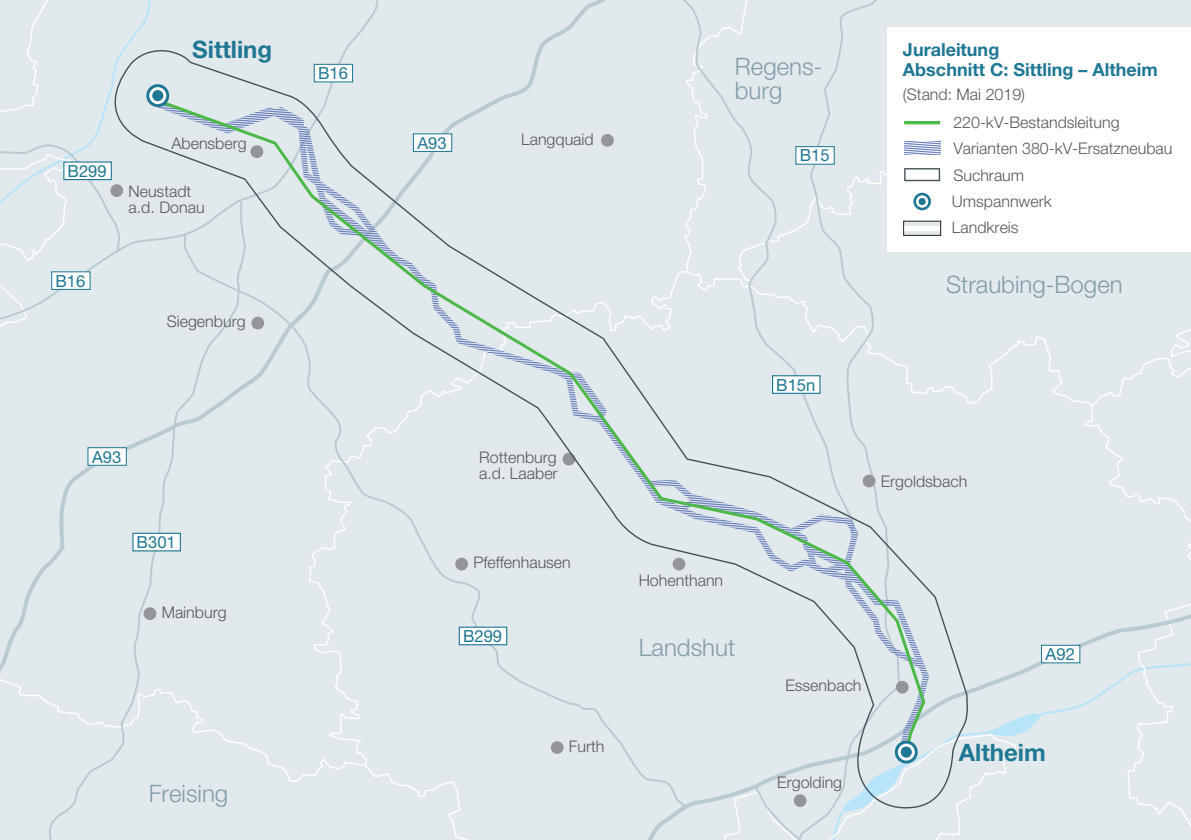
<style>
.page{position:relative;width:1191px;height:840px;background:#fff}
.page>*{position:absolute;margin:0;border:0;box-sizing:border-box;transform-origin:0 0}
.t1{font:300 24px/24px "Helvetica Neue LT";color:#839ca9}
.t2{font:700 24px "Helvetica Neue LT";color:#1e7793}
.t3{font:700 18px/20px "Helvetica Neue LT";color:#1e7793}
.t4{font:16.6px "Helvetica Neue LT";color:#1e7793}
.t5{font:300 16px/26.2px "Helvetica Neue LT";color:#57585a}
</style>
<div class="page">
<div style="left:901px;top:0;width:290px;height:284px;background:#e2e9ed"></div>
<div style="left:0;top:692px;width:505px;height:147px;background:#e2e9ed"></div>
<div style="left:969px;top:284px;width:222px;height:322px;background:#e2e9ed"></div>
<div style="left:1089px;top:323px;width:102px;height:84px;background:#e2e9ed"></div>
<div style="left:49px;top:692px;width:198px;height:147px;background:#e2e9ed"></div>
<div style="left:670px;top:0;width:121px;height:47px;background:#e2e9ed"></div>
<div style="left:791px;top:0;width:110px;height:47px;background:#e2e9ed"></div>
<div style="left:0;top:0;width:621px;height:692px;background:#e2e9ed"></div>
<div style="left:636px;top:606px;width:555px;height:233px;background:#e2e9ed"></div>
<div style="left:90px;top:47px;width:879px;height:766px;background:#e2e9ed"></div>
<div style="left:157px;top:95px;width:770px;height:663px;background:#e2e9ed"></div>
<svg style="left:723px;top:712px;width:320px;height:127px;background:#dce5ea"></svg>
<div style="left:0;top:0;width:169px;height:262px;background:#e2e9ed"></div>
<div style="left:413px;top:133px;width:39px;height:19px;background:#fff;border:1px solid #1e7793"></div>
<div style="left:87px;top:447px;width:40px;height:18px;background:#fff;border:1px solid #1e7793"></div>
<div style="left:1041px;top:644px;width:39px;height:19px;background:#fff;border:1px solid #1e7793"></div>
<div style="left:795px;top:146px;width:39px;height:19px;background:#fff;border:1px solid #1e7793"></div>
<div style="left:314px;top:64px;width:39px;height:18px;background:#fff;border:1px solid #1e7793"></div>
<div style="left:51px;top:271px;width:40px;height:19px;background:#fff;border:1px solid #1e7793"></div>
<div style="left:63px;top:161px;width:49px;height:19px;background:#fff;border:1px solid #1e7793"></div>
<div style="left:459px;top:626px;width:48px;height:19px;background:#fff;border:1px solid #1e7793"></div>
<div style="left:772px;top:375px;width:48px;height:18px;background:#fff;border:1px solid #1e7793"></div>
<div style="left:132px;top:532px;width:49px;height:19px;background:#fff;border:1px solid #1e7793"></div>
<div style="left:887px;top:27px;width:304px;height:224px;background:#fff"></div>
<hr style="left:904px;top:121px;width:36px;height:3px;background:#4cb848">
<svg style="left:913px;top:193px;width:18px;height:17px"></svg>
<div style="left:903px;top:221px;width:38px;height:14px;background:#e2e9ed;border:1px solid #231f20"></div>
<div style="left:904px;top:226px;width:36px;height:5px;background:#fff"></div>
<svg style="left:904px;top:168px;width:36px;height:13px"></svg>
<svg style="left:904px;top:142px;width:36px;height:13px"></svg>
<h1 class="t2" style="left:192px;top:35px;width:81px">Sittling</h1>
<p class="t4" style="left:68px;top:161px;width:41px">B299</p>
<p class="t5" style="left:171px;top:129px;width:77px">Abensberg</p>
<p class="t5" style="left:128px;top:183px;width:78px;line-height:16px">Neustadt a.d. Donau</p>
<p class="t4" style="left:55px;top:271px;width:31px">B16</p>
<p class="t5" style="left:167px;top:308px;width:80px">Siegenburg</p>
<p class="t4" style="left:92px;top:446px;width:31px">A93</p>
<p class="t4" style="left:137px;top:532px;width:41px">B301</p>
<p class="t5" style="left:162px;top:598px;width:66px">Mainburg</p>
<p class="t4" style="left:318px;top:63px;width:31px">B16</p>
<h1 class="t1" style="left:149px;top:781px;width:81px">Freising</h1>
<p class="t4" style="left:417px;top:133px;width:31px">A93</p>
<p class="t5" style="left:521px;top:125px;width:74px">Langquaid</p>
<p class="t5" style="left:479px;top:449px;width:80px;line-height:16px">Rottenburg a.d. Laaber</p>
<p class="t5" style="left:473px;top:549px;width:99px">Pfeffenhausen</p>
<p class="t4" style="left:463px;top:625px;width:41px">B299</p>
<p class="t5" style="left:569px;top:732px;width:37px">Furth</p>
<h1 class="t1" style="left:735px;top:54px;width:89px">Regens&shy;burg</h1>
<p class="t4" style="left:799px;top:145px;width:31px">B15</p>
<p class="t4" style="left:776px;top:374px;width:41px">B15n</p>
<p class="t3" style="left:903px;top:39px;width:256px">Juraleitung<br>Abschnitt C: Sittling – Altheim</p>
<p class="t5" style="left:953px;top:80px;width:168px;line-height:27.8px;text-indent:-50px">(Stand: Mai 2019)<br>220-kV-Bestandsleitung</p>
<p class="t5" style="left:952px;top:135px;width:222px">Varianten 380-kV-Ersatzneubau<br>Suchraum<br>Umspannwerk<br>Landkreis</p>
<h1 class="t1" style="left:946px;top:272px;width:178px">Straubing-Bogen</h1>
<p class="t5" style="left:638px;top:566px;width:86px">Hohenthann</p>
<h1 class="t1" style="left:638px;top:635px;width:98px">Landshut</h1>
<p class="t5" style="left:880px;top:468px;width:88px">Ergoldsbach</p>
<p class="t5" style="left:785px;top:672px;width:78px">Essenbach</p>
<p class="t5" style="left:777px;top:768px;width:66px">Ergolding</p>
<p class="t4" style="left:1045px;top:644px;width:31px">A92</p>
<h1 class="t2" style="left:958px;top:736px;width:89px">Altheim</h1>
</div>
